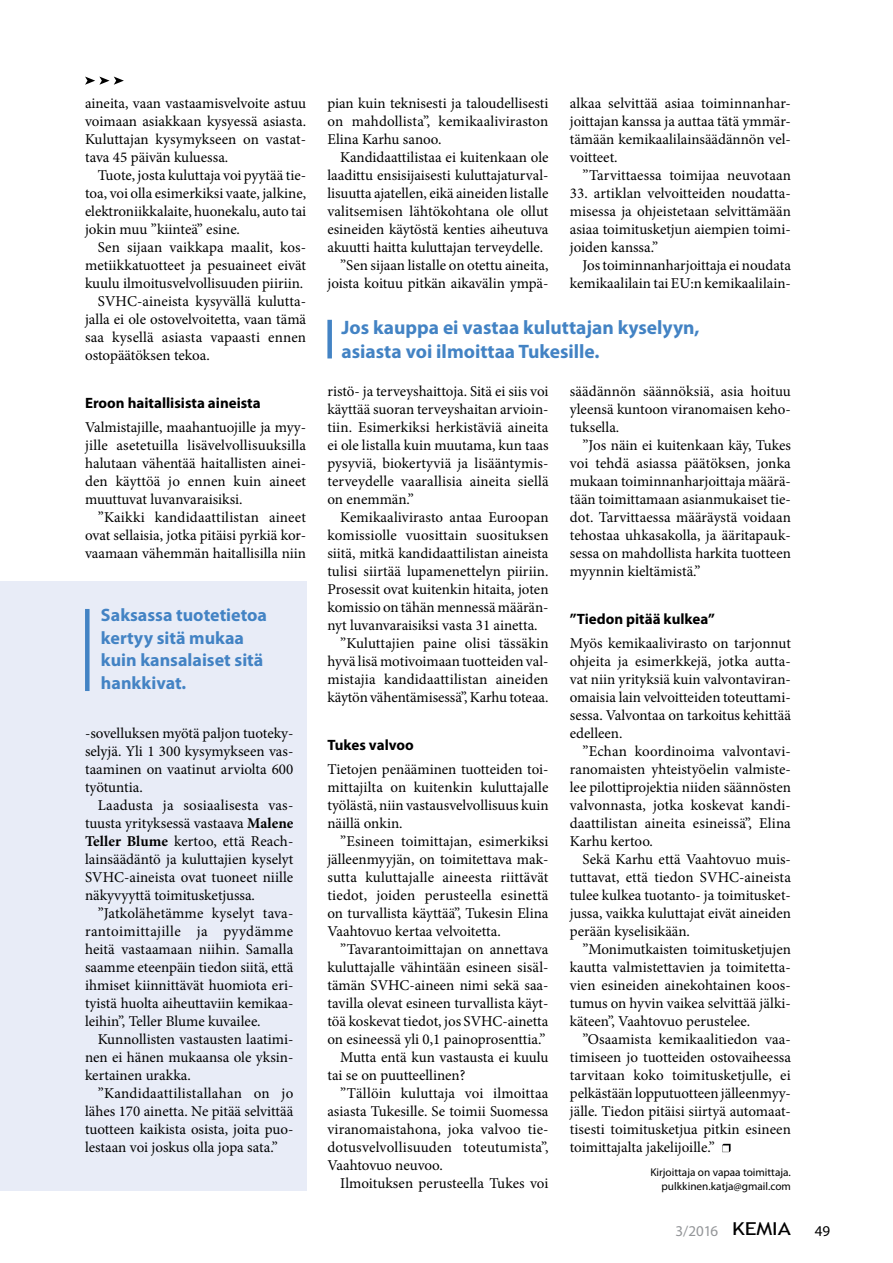
<style>
.page{position:relative;width:893px;height:1263px;background:#fff}
.page>*{position:absolute;margin:0;border:0;box-sizing:border-box;transform-origin:0 0}
.t1{font:700 19.5px/24px "Myriad Pro";color:#4383c4}
.t2{font:700 18px/22.5px "Myriad Pro";color:#4383c4}
.t3{font:15px/18px "Minion Pro";color:#000;text-align:justify}
.t4{font:700 15px "Myriad Pro";color:#000}
.t5{font:15px "Myriad Pro";color:#939598}
.t6{font:15px "Myriad Pro";color:#000}
.t7{font:11.25px/13.5px "Myriad Pro";color:#000;text-align:right}
.s1{font-weight:700}
.s2{font-family:"Trebuchet MS";font-size:17.85px;color:#000}
</style>
<div class="page">
<div style="left:0;top:581px;width:306px;height:610px;background:#e8ecf7"></div>
<svg style="left:85px;top:77px;width:39px;height:8px"></svg>
<div style="left:85px;top:609px;width:5px;height:82px;background:#4383c4"></div>
<div style="left:327px;top:320px;width:5px;height:38px;background:#4383c4"></div>
<svg style="left:722px;top:1144px;width:9px;height:8px"></svg>
<p class="t3" style="left:85px;top:94px;width:223px">aineita, vaan vastaamisvelvoite astuu voimaan asiakkaan kysyessä asiasta.<br>Kuluttajan kysymykseen on vastat&shy;tava 45 päivän kuluessa.</p>
<p class="t3" style="left:85px;top:166px;width:223px;text-indent:13px">Tuote, josta kuluttaja voi pyytää tie&shy;toa, voi olla esimerkiksi vaate, jalkine, elektroniikkalaite, huonekalu, auto tai jokin muu ”kiinteä” esine.</p>
<p class="t3" style="left:98px;top:238px;width:210px">Sen sijaan vaikkapa maalit, kos-</p>
<p class="t3" style="left:85px;top:256px;width:223px">metiikkatuotteet ja pesuaineet eivät</p>
<p class="t3" style="left:85px;top:274px;width:220px">kuulu ilmoitusvelvollisuuden piiriin.</p>
<p class="t3" style="left:98px;top:292px;width:210px">SVHC-aineista kysyvällä kulutta-</p>
<p class="t3" style="left:85px;top:310px;width:223px">jalla ei ole ostovelvoitetta, vaan tämä</p>
<p class="t3" style="left:85px;top:328px;width:223px">saa kysellä asiasta vapaasti ennen</p>
<p class="t3" style="left:85px;top:346px;width:126px">ostopäätöksen tekoa.</p>
<p class="t4" style="left:85px;top:394px;width:177px">Eroon haitallisista aineista</p>
<p class="t3" style="left:85px;top:418px;width:223px">Valmistajille, maahantuojille ja myy&shy;jille asetetuilla lisävelvollisuuksilla halutaan vähentää haitallisten ainei&shy;den käyttöä jo ennen kuin aineet muuttuvat luvanvaraisiksi.</p>
<p class="t3" style="left:85px;top:508px;width:223px;text-indent:13px">”Kaikki kandidaattilistan aineet ovat sellaisia, jotka pitäisi pyrkiä kor&shy;vaamaan vähemmän haitallisilla niin</p>
<p class="t2" style="left:101px;top:604px;width:168px">Saksassa tuotetietoa kertyy sitä mukaa kuin kansalaiset sitä hankkivat.</p>
<p class="t3" style="left:85px;top:724px;width:210px">-sovelluksen myötä paljon tuoteky&shy;selyjä. Yli 1 300 kysymykseen vas&shy;taaminen on vaatinut arviolta 600 työtuntia.</p>
<p class="t3" style="left:85px;top:796px;width:210px;text-indent:13px">Laadusta ja sosiaalisesta vas&shy;tuusta yrityksessä vastaava <span class="s1">Malene Teller Blume</span> kertoo, että Reach&shy;lainsäädäntö ja kuluttajien kyselyt SVHC-aineista ovat tuoneet niille näkyvyyttä toimitusketjussa.</p>
<p class="t3" style="left:85px;top:904px;width:210px;text-indent:13px">”Jatkolähetämme kyselyt tava&shy;rantoimittajille ja pyydämme heitä vastaamaan niihin. Samalla saamme eteenpäin tiedon siitä, että ihmiset kiinnittävät huomiota eri&shy;tyistä huolta aiheuttaviin kemikaa&shy;leihin”, Teller Blume kuvailee.</p>
<p class="t3" style="left:85px;top:1030px;width:210px;text-indent:13px">Kunnollisten vastausten laatimi&shy;nen ei hänen mukaansa ole yksin&shy;kertainen urakka.</p>
<p class="t3" style="left:85px;top:1084px;width:210px;text-indent:13px">”Kandidaattilistallahan on jo lähes 170 ainetta. Ne pitää selvittää tuotteen kaikista osista, joita puo&shy;lestaan voi joskus olla jopa sata.”</p>
<p class="t3" style="left:327px;top:94px;width:223px">pian kuin teknisesti ja taloudellisesti on mahdollista”, kemikaaliviraston Elina Karhu sanoo.</p>
<p class="t3" style="left:340px;top:148px;width:210px">Kandidaattilistaa ei kuitenkaan ole</p>
<p class="t3" style="left:327px;top:166px;width:223px">laadittu ensisijaisesti kuluttajaturval-</p>
<p class="t3" style="left:327px;top:184px;width:222px">lisuutta ajatellen, eikä aineiden listalle</p>
<p class="t3" style="left:327px;top:202px;width:223px">valitsemisen lähtökohtana ole ollut</p>
<p class="t3" style="left:327px;top:220px;width:223px">esineiden käytöstä kenties aiheutuva</p>
<p class="t3" style="left:327px;top:238px;width:217px">akuutti haitta kuluttajan terveydelle.</p>
<p class="t3" style="left:340px;top:256px;width:210px">”Sen sijaan listalle on otettu aineita,</p>
<p class="t3" style="left:327px;top:274px;width:223px">joista koituu pitkän aikavälin ympä-</p>
<p class="t3" style="left:570px;top:94px;width:223px">alkaa selvittää asiaa toiminnanhar&shy;joittajan kanssa ja auttaa tätä ymmär&shy;tämään kemikaalilainsäädännön vel&shy;voitteet.</p>
<p class="t3" style="left:582px;top:166px;width:210px">”Tarvittaessa toimijaa neuvotaan</p>
<p class="t3" style="left:570px;top:184px;width:223px">33. artiklan velvoitteiden noudatta&shy;misessa ja ohjeistetaan selvittämään asiaa toimitusketjun aiempien toimi&shy;joiden kanssa.”</p>
<p class="t3" style="left:570px;top:256px;width:223px;text-align:right">Jos toiminnanharjoittaja ei noudata kemikaalilain tai EU:n kemikaalilain-</p>
<h1 class="t1" style="left:341px;top:315px;width:360px">Jos kauppa ei vastaa kuluttajan kyselyyn, asiasta voi ilmoittaa Tukesille.</h1>
<p class="t3" style="left:327px;top:382px;width:223px">ristö- ja terveyshaittoja. Sitä ei siis voi käyttää suoran terveyshaitan arvioin&shy;tiin. Esimerkiksi herkistäviä aineita ei ole listalla kuin muutama, kun taas pysyviä, biokertyviä ja lisääntymis&shy;terveydelle vaarallisia aineita siellä on enemmän.”</p>
<p class="t3" style="left:340px;top:508px;width:210px">Kemikaalivirasto antaa Euroopan</p>
<p class="t3" style="left:327px;top:526px;width:223px">komissiolle vuosittain suosituksen</p>
<p class="t3" style="left:327px;top:544px;width:223px">siitä, mitkä kandidaattilistan aineista</p>
<p class="t3" style="left:327px;top:562px;width:223px">tulisi siirtää lupamenettelyn piiriin.</p>
<p class="t3" style="left:327px;top:580px;width:223px">Prosessit ovat kuitenkin hitaita, joten</p>
<p class="t3" style="left:327px;top:598px;width:223px">komissio on tähän mennessä määrän-</p>
<p class="t3" style="left:327px;top:616px;width:212px">nyt luvanvaraisiksi vasta 31 ainetta.</p>
<p class="t3" style="left:340px;top:634px;width:210px">”Kuluttajien paine olisi tässäkin</p>
<p class="t3" style="left:327px;top:652px;width:223px">hyvä lisä motivoimaan tuotteiden val-</p>
<p class="t3" style="left:327px;top:670px;width:223px">mistajia kandidaattilistan aineiden</p>
<p class="t3" style="left:327px;top:688px;width:223px">käytön vähentämisessä”, Karhu toteaa.</p>
<p class="t4" style="left:327px;top:736px;width:88px">Tukes valvoo</p>
<p class="t3" style="left:327px;top:760px;width:223px">Tietojen penääminen tuotteiden toi&shy;mittajilta on kuitenkin kuluttajalle työlästä, niin vastausvelvollisuus kuin näillä onkin.</p>
<p class="t3" style="left:327px;top:832px;width:223px;text-indent:13px">”Esineen toimittajan, esimerkiksi jälleenmyyjän, on toimitettava mak&shy;sutta kuluttajalle aineesta riittävät tiedot, joiden perusteella esinettä on turvallista käyttää”, Tukesin Elina Vaahtovuo kertaa velvoitetta.</p>
<p class="t3" style="left:340px;top:940px;width:210px">”Tavarantoimittajan on annettava</p>
<p class="t3" style="left:327px;top:958px;width:223px">kuluttajalle vähintään esineen sisäl-</p>
<p class="t3" style="left:327px;top:976px;width:223px">tämän SVHC-aineen nimi sekä saa-</p>
<p class="t3" style="left:327px;top:994px;width:223px">tavilla olevat esineen turvallista käyt-</p>
<p class="t3" style="left:327px;top:1012px;width:223px">töä koskevat tiedot, jos SVHC-ainetta</p>
<p class="t3" style="left:327px;top:1030px;width:220px">on esineessä yli 0,1 painoprosenttia.”</p>
<p class="t3" style="left:340px;top:1048px;width:210px">Mutta entä kun vastausta ei kuulu</p>
<p class="t3" style="left:327px;top:1066px;width:140px">tai se on puutteellinen?</p>
<p class="t3" style="left:340px;top:1084px;width:210px">”Tällöin kuluttaja voi ilmoittaa</p>
<p class="t3" style="left:327px;top:1102px;width:223px">asiasta Tukesille. Se toimii Suomessa</p>
<p class="t3" style="left:327px;top:1120px;width:223px">viranomaistahona, joka valvoo tie-</p>
<p class="t3" style="left:327px;top:1138px;width:223px">dotusvelvollisuuden toteutumista”,</p>
<p class="t3" style="left:327px;top:1156px;width:117px">Vaahtovuo neuvoo.</p>
<p class="t3" style="left:340px;top:1174px;width:210px">Ilmoituksen perusteella Tukes voi</p>
<p class="t3" style="left:570px;top:382px;width:223px">säädännön säännöksiä, asia hoituu yleensä kuntoon viranomaisen keho&shy;tuksella.</p>
<p class="t3" style="left:570px;top:436px;width:223px;text-indent:13px">”Jos näin ei kuitenkaan käy, Tukes voi tehdä asiassa päätöksen, jonka mukaan toiminnanharjoittaja määrä&shy;tään toimittamaan asianmukaiset tie&shy;dot. Tarvittaessa määräystä voidaan tehostaa uhkasakolla, ja ääritapauk&shy;sessa on mahdollista harkita tuotteen myynnin kieltämistä.”</p>
<p class="t4" style="left:570px;top:610px;width:147px">”Tiedon pitää kulkea”</p>
<p class="t3" style="left:570px;top:634px;width:223px">Myös kemikaalivirasto on tarjonnut ohjeita ja esimerkkejä, jotka autta&shy;vat niin yrityksiä kuin valvontaviran&shy;omaisia lain velvoitteiden toteuttami&shy;sessa. Valvontaa on tarkoitus kehittää edelleen.</p>
<p class="t3" style="left:570px;top:742px;width:223px;text-indent:13px">”Echan koordinoima valvontavi&shy;ranomaisten yhteistyöelin valmiste&shy;lee pilottiprojektia niiden säännösten valvonnasta, jotka koskevat kandi&shy;daattilistan aineita esineissä”, Elina Karhu kertoo.</p>
<p class="t3" style="left:570px;top:850px;width:223px;text-indent:13px">Sekä Karhu että Vaahtovuo muis&shy;tuttavat, että tiedon SVHC-aineista tulee kulkea tuotanto- ja toimitusket&shy;jussa, vaikka kuluttajat eivät aineiden perään kyselisikään.</p>
<p class="t3" style="left:570px;top:940px;width:223px;text-indent:13px">”Monimutkaisten toimitusketjujen kautta valmistettavien ja toimitetta&shy;vien esineiden ainekohtainen koos&shy;tumus on hyvin vaikea selvittää jälki&shy;käteen”, Vaahtovuo perustelee.</p>
<p class="t3" style="left:570px;top:1030px;width:223px;text-indent:13px">”Osaamista kemikaalitiedon vaa&shy;timiseen jo tuotteiden ostovaiheessa tarvitaan koko toimitusketjulle, ei pelkästään lopputuotteen jälleenmyy&shy;jälle. Tiedon pitäisi siirtyä automaat&shy;tisesti toimitusketjua pitkin esineen toimittajalta jakelijoille.”</p>
<p class="t7" style="left:650px;top:1166px;width:142px">Kirjoittaja on vapaa toimittaja. pulkkinen.katja@gmail.com</p>
<p class="t5" style="left:676px;top:1222px;width:117px">3/2016 <span class="s2">KEMIA</span></p>
<p class="t6" style="left:815px;top:1222px;width:17px">49</p>
</div>
